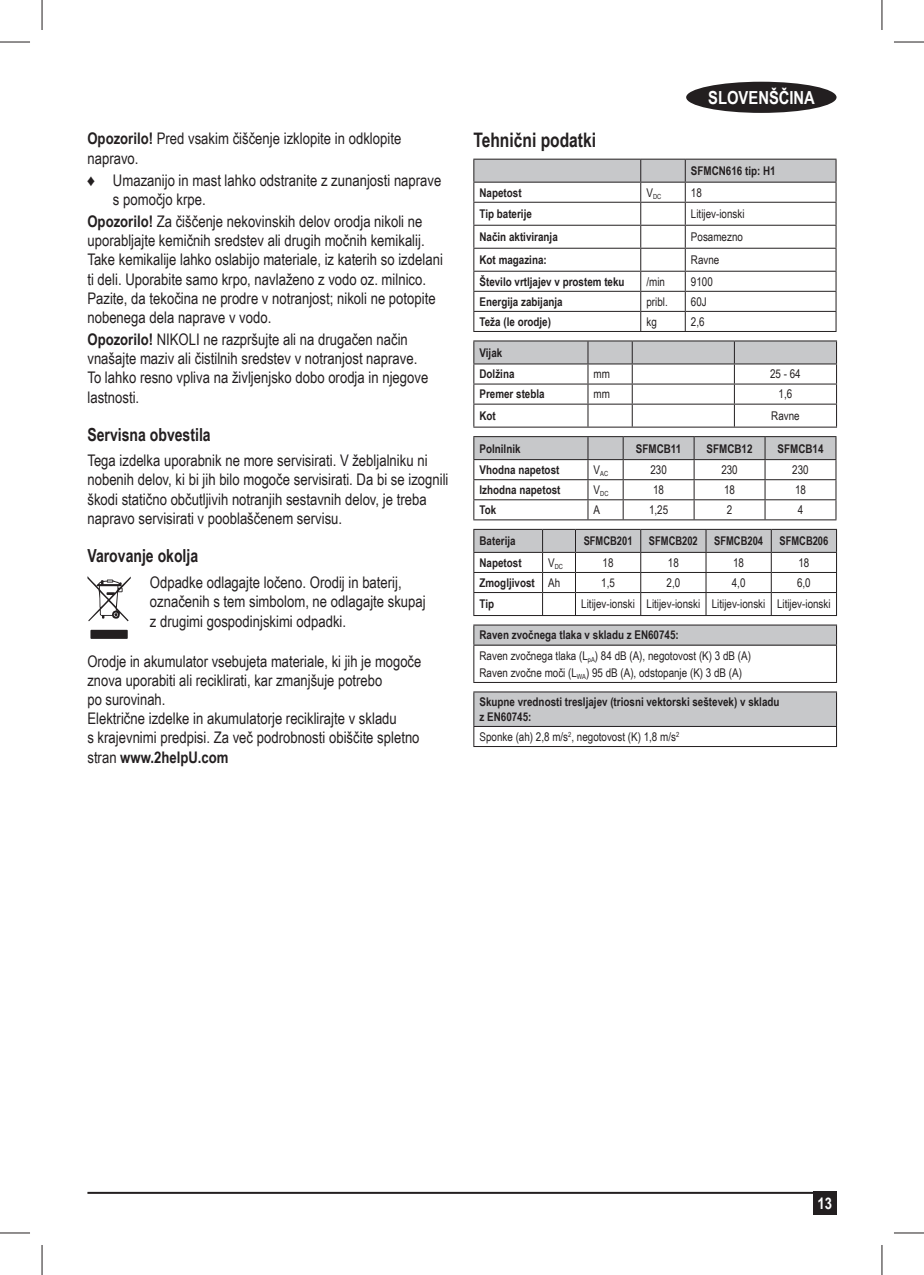
<style>
.page{position:relative;width:924px;height:1275px;background:#fff}
.page>*{position:absolute;margin:0;border:0;box-sizing:border-box;transform-origin:0 0}
.t1{font:700 20px "Arial Narrow";color:#231f20;scale:.95 1}
.t2{font:700 18px "Arial Narrow";color:#231f20;scale:.95 1}
.t3{font:700 18px "Arial Narrow";color:#fff}
.t4{font:16px/19.2px "Arial Narrow";color:#231f20}
.t5{font:700 16px "Arial Narrow";color:#fff}
.t6{font:12px/20px "Arial Narrow";color:#231f20}
.t7{font:700 12px/21.6px "Arial Narrow";color:#231f20}
.t8{font:700 12px "Arial Narrow";color:#231f20;scale:.95 1}
.t9{font:7px "Arial Narrow";color:#231f20}
.s1{font-weight:700}
.s2{font-weight:400}
</style>
<div class="page">
<div style="left:685px;top:82px;width:151px;height:31px;background:#231f20;border-radius:50%"></div>
<div style="left:812px;top:1191px;width:24px;height:24px;background:#231f20"></div>
<hr style="left:87px;top:1191px;width:749px;height:2px;background:#231f20">
<svg style="left:87px;top:576px;width:44px;height:63px"></svg>
<svg style="left:473px;top:159px;width:363px;height:172px"></svg>
<hr style="left:473px;top:331px;width:363px;height:1px;background:#231f20">
<hr style="left:473px;top:340px;width:114px;height:1px;background:#231f20">
<hr style="left:587px;top:340px;width:45px;height:1px;background:#231f20">
<hr style="left:632px;top:340px;width:102px;height:1px;background:#231f20">
<hr style="left:734px;top:340px;width:102px;height:1px;background:#231f20">
<svg style="left:473px;top:341px;width:363px;height:85px"></svg>
<hr style="left:473px;top:426px;width:363px;height:1px;background:#231f20">
<svg style="left:473px;top:436px;width:363px;height:83px"></svg>
<hr style="left:473px;top:519px;width:363px;height:1px;background:#231f20">
<svg style="left:473px;top:529px;width:363px;height:86px"></svg>
<hr style="left:473px;top:615px;width:363px;height:1px;background:#231f20">
<div style="left:473px;top:625px;width:363px;height:20px;background:#c7c8ca"></div>
<hr style="left:473px;top:624px;width:363px;height:1px;background:#231f20">
<svg style="left:473px;top:625px;width:1px;height:19px"></svg>
<hr style="left:473px;top:644px;width:363px;height:1px;background:#231f20">
<hr style="left:473px;top:645px;width:1px;height:37px;background:#231f20">
<hr style="left:835px;top:645px;width:1px;height:37px;background:#231f20">
<hr style="left:473px;top:682px;width:363px;height:1px;background:#231f20">
<div style="left:473px;top:692px;width:363px;height:34px;background:#c7c8ca"></div>
<hr style="left:473px;top:691px;width:363px;height:1px;background:#231f20">
<hr style="left:473px;top:692px;width:1px;height:34px;background:#231f20">
<hr style="left:835px;top:692px;width:1px;height:34px;background:#231f20">
<hr style="left:473px;top:726px;width:363px;height:1px;background:#231f20">
<svg style="left:473px;top:727px;width:1px;height:19px"></svg>
<hr style="left:473px;top:746px;width:363px;height:1px;background:#231f20">
<hr style="left:0;top:42px;width:30px;height:1px;background:#231f20">
<hr style="left:893px;top:42px;width:30px;height:1px;background:#231f20">
<hr style="left:0;top:1232px;width:30px;height:1px;background:#231f20">
<hr style="left:893px;top:1232px;width:30px;height:1px;background:#231f20">
<hr style="left:42px;top:0;width:1px;height:30px;background:#231f20">
<hr style="left:42px;top:1245px;width:1px;height:30px;background:#231f20">
<hr style="left:881px;top:0;width:1px;height:30px;background:#231f20">
<hr style="left:881px;top:1245px;width:1px;height:30px;background:#231f20">
<p class="t4" style="left:87px;top:129px;width:315px"><span class="s1">Opozorilo!</span> Pred vsakim čiščenje izklopite in odklopite napravo.</p>
<p class="t4" style="left:113px;top:170px;width:330px;text-indent:-26px">♦ Umazanijo in mast lahko odstranite z zunanjosti naprave s pomočjo krpe.</p>
<p class="t4" style="left:87px;top:211px;width:357px"><span class="s1">Opozorilo!</span> Za čiščenje nekovinskih delov orodja nikoli ne uporabljajte kemičnih sredstev ali drugih močnih kemikalij.<br>Take kemikalije lahko oslabijo materiale, iz katerih so izdelani ti deli. Uporabite samo krpo, navlaženo z vodo oz. milnico.<br>Pazite, da tekočina ne prodre v notranjost; nikoli ne potopite nobenega dela naprave v vodo.</p>
<p class="t4" style="left:87px;top:329px;width:342px"><span class="s1">Opozorilo!</span> NIKOLI ne razpršujte ali na drugačen način vnašajte maziv ali čistilnih sredstev v notranjost naprave.<br>To lahko resno vpliva na življenjsko dobo orodja in njegove lastnosti.</p>
<p class="t2" style="left:87px;top:424px;width:131px">Servisna obvestila</p>
<p class="t4" style="left:87px;top:451px;width:362px">Tega izdelka uporabnik ne more servisirati. V žebljalniku ni nobenih delov, ki bi jih bilo mogoče servisirati. Da bi se izognili škodi statično občutljivih notranjih sestavnih delov, je treba napravo servisirati v pooblaščenem servisu.</p>
<p class="t2" style="left:87px;top:545px;width:118px">Varovanje okolja</p>
<p class="t4" style="left:150px;top:573px;width:277px">Odpadke odlagajte ločeno. Orodij in baterij, označenih s tem simbolom, ne odlagajte skupaj z drugimi gospodinjskimi odpadki.</p>
<p class="t4" style="left:87px;top:651px;width:335px">Orodje in akumulator vsebujeta materiale, ki jih je mogoče znova uporabiti ali reciklirati, kar zmanjšuje potrebo<br>po surovinah.<br>Električne izdelke in akumulatorje reciklirajte v skladu<br>s krajevnimi predpisi. Za več podrobnosti obiščite spletno stran <span class="s1">www.2helpU.com</span></p>
<p class="t1" style="left:473px;top:129px;width:131px">Tehnični podatki</p>
<p class="t3" style="left:708px;top:87px;width:108px">SLOVENŠČINA</p>
<p class="t7" style="left:690px;top:160px;width:86px">SFMCN616 tip: H1</p>
<p class="t7" style="left:479px;top:181px;width:44px">Napetost</p>
<p class="t9" style="left:646px;top:192px;width:16px"><sup>V</sup>DC</p>
<p class="t6" style="left:690px;top:182px;width:12px">18</p>
<p class="t7" style="left:479px;top:203px;width:54px">Tip baterije</p>
<p class="t6" style="left:690px;top:204px;width:55px">Litijev-ionski</p>
<p class="t7" style="left:479px;top:226px;width:80px">Način aktiviranja</p>
<p class="t6" style="left:690px;top:227px;width:53px">Posamezno</p>
<p class="t7" style="left:479px;top:249px;width:69px">Kot magazina:</p>
<p class="t6" style="left:690px;top:250px;width:30px">Ravne</p>
<p class="t7" style="left:479px;top:270px;width:146px">Število vrtljajev v prostem teku</p>
<p class="t6" style="left:646px;top:271px;width:20px">/min</p>
<p class="t6" style="left:690px;top:271px;width:23px">9100</p>
<p class="t7" style="left:479px;top:290px;width:85px">Energija zabijanja</p>
<p class="t6" style="left:646px;top:291px;width:23px">pribl.</p>
<p class="t6" style="left:690px;top:291px;width:17px">60J</p>
<p class="t7" style="left:479px;top:311px;width:73px">Teža (le orodje)</p>
<p class="t6" style="left:646px;top:311px;width:12px">kg</p>
<p class="t6" style="left:690px;top:311px;width:15px">2,6</p>
<p class="t7" style="left:479px;top:342px;width:36px">Vijak<br>Dolžina</p>
<p class="t6" style="left:593px;top:364px;width:18px">mm</p>
<p class="t6" style="left:769px;top:364px;width:32px">25 - 64</p>
<p class="t7" style="left:479px;top:383px;width:67px">Premer stebla</p>
<p class="t6" style="left:593px;top:384px;width:18px">mm</p>
<p class="t6" style="left:778px;top:384px;width:15px">1,6</p>
<p class="t7" style="left:479px;top:405px;width:18px">Kot</p>
<p class="t6" style="left:770px;top:406px;width:30px">Ravne</p>
<p class="t7" style="left:479px;top:437px;width:43px">Polnilnik</p>
<p class="t7" style="left:635px;top:437px;width:47px">SFMCB11</p>
<p class="t7" style="left:706px;top:437px;width:47px">SFMCB12</p>
<p class="t7" style="left:777px;top:437px;width:47px">SFMCB14</p>
<p class="t7" style="left:479px;top:459px;width:81px">Vhodna napetost</p>
<p class="t9" style="left:593px;top:469px;width:16px"><sup>V</sup>AC</p>
<p class="t6" style="left:650px;top:460px;width:18px">230</p>
<p class="t6" style="left:721px;top:460px;width:18px">230</p>
<p class="t6" style="left:791px;top:460px;width:18px">230</p>
<p class="t7" style="left:479px;top:479px;width:82px">Izhodna napetost</p>
<p class="t9" style="left:593px;top:489px;width:16px"><sup>V</sup>DC</p>
<p class="t6" style="left:652px;top:480px;width:12px">18</p>
<p class="t6" style="left:723px;top:480px;width:12px">18</p>
<p class="t6" style="left:794px;top:480px;width:12px">18</p>
<p class="t7" style="left:479px;top:499px;width:18px">Tok</p>
<p class="t6" style="left:593px;top:500px;width:8px">A</p>
<p class="t6" style="left:648px;top:500px;width:21px">1,25</p>
<p class="t6" style="left:726px;top:500px;width:7px">2</p>
<p class="t6" style="left:797px;top:500px;width:7px">4</p>
<p class="t7" style="left:479px;top:530px;width:38px">Baterija</p>
<p class="t8" style="left:583px;top:534px;width:53px">SFMCB201</p>
<p class="t8" style="left:648px;top:534px;width:53px">SFMCB202</p>
<p class="t8" style="left:714px;top:534px;width:53px">SFMCB204</p>
<p class="t8" style="left:779px;top:534px;width:53px">SFMCB206</p>
<p class="t7" style="left:479px;top:551px;width:44px">Napetost</p>
<p class="t9" style="left:548px;top:562px;width:16px"><sup>V</sup>DC</p>
<p class="t6" style="left:602px;top:552px;width:12px">18</p>
<p class="t6" style="left:667px;top:552px;width:12px">18</p>
<p class="t6" style="left:732px;top:552px;width:12px">18</p>
<p class="t6" style="left:798px;top:552px;width:12px">18</p>
<p class="t7" style="left:479px;top:572px;width:82px">Zmogljivost <span class="s2">Ah</span></p>
<p class="t6" style="left:601px;top:572px;width:15px">1,5</p>
<p class="t6" style="left:666px;top:572px;width:15px">2,0</p>
<p class="t6" style="left:731px;top:572px;width:15px">4,0</p>
<p class="t6" style="left:796px;top:572px;width:15px">6,0</p>
<p class="t7" style="left:479px;top:593px;width:16px">Tip</p>
<p class="t6" style="left:581px;top:594px;width:251px">Litijev-ionski Litijev-ionski Litijev-ionski Litijev-ionski</p>
<p class="t6" style="left:479px;top:625px;width:273px"><span class="s1">Raven zvočnega tlaka v skladu z EN60745:<br></span>Raven zvočnega tlaka (L<sub>pA</sub>) 84 dB (A), negotovost (K) 3 dB (A)</p>
<p class="t6" style="left:479px;top:662px;width:264px">Raven zvočne moči (L<sub>WA</sub>) 95 dB (A), odstopanje (K) 3 dB (A)</p>
<p class="t7" style="left:479px;top:695px;width:301px;line-height:14.4px">Skupne vrednosti tresljajev (triosni vektorski seštevek) v skladu z EN60745:</p>
<p class="t6" style="left:479px;top:726px;width:201px">Sponke (ah) 2,8 m/s<sup>2</sup>, negotovost (K) 1,8 m/s<sup>2</sup></p>
<p class="t5" style="left:817px;top:1194px;width:16px">13</p>
</div>
